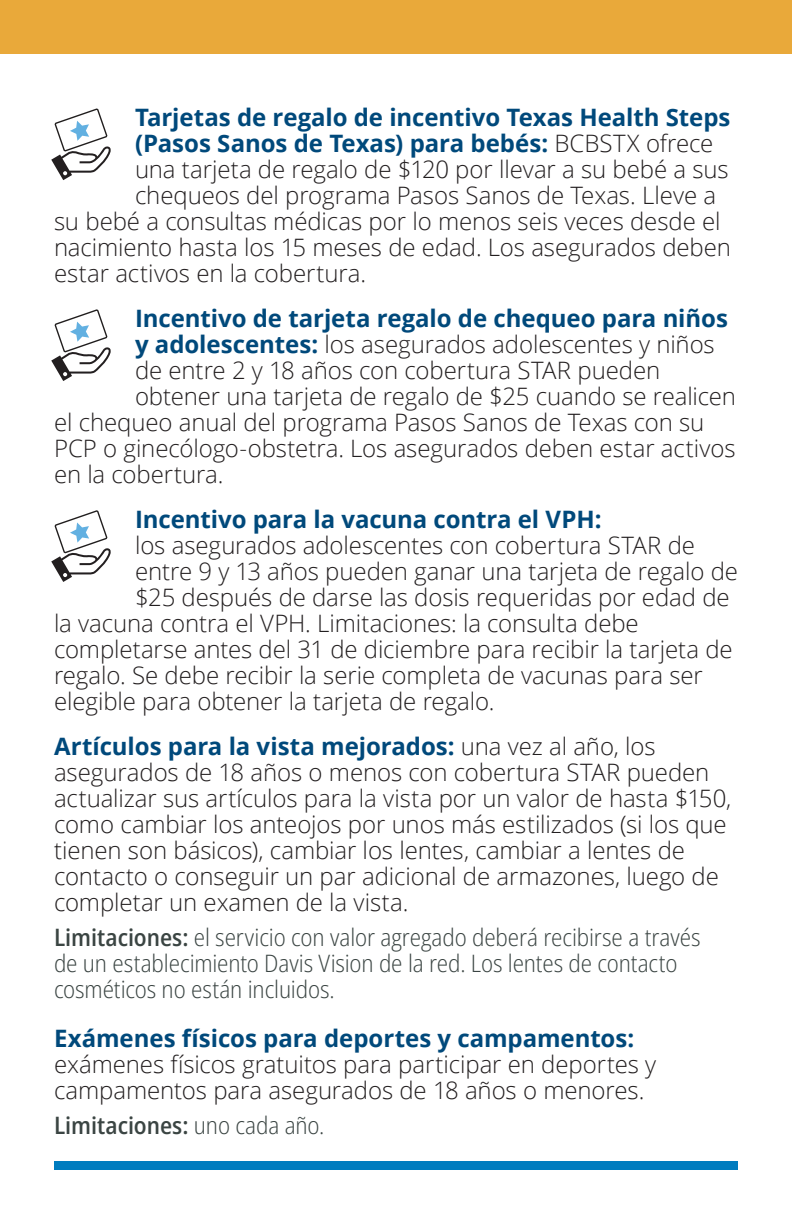
<style>
.page{position:relative;width:792px;height:1224px;background:#fff}
.page>*{position:absolute;margin:0;border:0;box-sizing:border-box;transform-origin:0 0}
.body___nested{font:300 24px/26px "Open Sans";letter-spacing:-.005em;color:#231f20}
.body___nested-2{font:700 24px "Open Sans";letter-spacing:-.005em;color:#00497b}
.body___nested_limitations{font:300 semi-condensed 24px/26px "Open Sans";letter-spacing:-.005em;color:#3b4543}
.body___nested_limitations-2{font:600 semi-condensed 24px "Open Sans";color:#3b4543}
.s1{font-weight:300;color:#231f20}
.s2{font-weight:700;color:#00497b}
.s3{font-weight:600}
.s4{font-weight:300}
</style>
<div class="page">
<div style="left:54px;top:1161px;width:684px;height:9px;background:#007cbf"></div>
<div style="left:0;top:0;width:792px;height:54px;background:#e9a93a"></div>
<svg style="left:51px;top:109px;width:60px;height:71px"></svg>
<svg style="left:51px;top:309px;width:60px;height:72px"></svg>
<svg style="left:51px;top:510px;width:60px;height:72px"></svg>
<p class="body___nested-2" style="left:135px;top:101px;width:597px">Tarjetas de regalo de incentivo Texas Health Steps</p>
<p class="body___nested-2" style="left:135px;top:127px;width:580px">(Pasos Sanos de Texas) para bebés: <span class="s1">BCBSTX ofrece</span></p>
<p class="body___nested" style="left:135px;top:156px;width:595px">una tarjeta de regalo de $120 por llevar a su bebé a sus</p>
<p class="body___nested" style="left:135px;top:182px;width:583px">chequeos del programa Pasos Sanos de Texas. Lleve a</p>
<p class="body___nested" style="left:54px;top:208px;width:668px">su bebé a consultas médicas por lo menos seis veces desde el</p>
<p class="body___nested" style="left:54px;top:234px;width:678px">nacimiento hasta los 15 meses de edad. Los asegurados deben</p>
<p class="body___nested" style="left:54px;top:260px;width:314px">estar activos en la cobertura.</p>
<p class="body___nested-2" style="left:135px;top:302px;width:594px">Incentivo de tarjeta regalo de chequeo para niños</p>
<p class="body___nested" style="left:135px;top:331px;width:581px"><span class="s2">y adolescentes:</span> los asegurados adolescentes y niños</p>
<p class="body___nested" style="left:135px;top:357px;width:527px">de entre 2 y 18 años con cobertura STAR pueden</p>
<p class="body___nested" style="left:135px;top:383px;width:603px">obtener una tarjeta de regalo de $25 cuando se realicen</p>
<p class="body___nested" style="left:54px;top:409px;width:652px">el chequeo anual del programa Pasos Sanos de Texas con su</p>
<p class="body___nested" style="left:54px;top:435px;width:683px">PCP o ginecólogo‑obstetra. Los asegurados deben estar activos</p>
<p class="body___nested" style="left:54px;top:461px;width:171px">en la cobertura.</p>
<p class="body___nested-2" style="left:135px;top:503px;width:468px">Incentivo para la vacuna contra el VPH:</p>
<p class="body___nested" style="left:135px;top:532px;width:562px">los asegurados adolescentes con cobertura STAR de</p>
<p class="body___nested" style="left:135px;top:558px;width:605px">entre 9 y 13 años pueden ganar una tarjeta de regalo de</p>
<p class="body___nested" style="left:135px;top:584px;width:596px">$25 después de darse las dosis requeridas por edad de</p>
<p class="body___nested" style="left:54px;top:610px;width:586px">la vacuna contra el VPH. Limitaciones: la consulta debe</p>
<p class="body___nested" style="left:54px;top:636px;width:680px">completarse antes del 31 de diciembre para recibir la tarjeta de</p>
<p class="body___nested" style="left:54px;top:662px;width:650px">regalo. Se debe recibir la serie completa de vacunas para ser</p>
<p class="body___nested" style="left:54px;top:688px;width:442px">elegible para obtener la tarjeta de regalo.</p>
<p class="body___nested" style="left:54px;top:733px;width:679px"><span class="s2">Artículos para la vista mejorados:</span> una vez al año, los asegurados de 18 años o menos con cobertura STAR pueden actualizar sus artículos para la vista por un valor de hasta $150, como cambiar los anteojos por unos más estilizados (si los que tienen son básicos), cambiar los lentes, cambiar a lentes de contacto o conseguir un par adicional de armazones, luego de completar un examen de la vista.</p>
<p class="body___nested_limitations" style="left:54px;top:924px;width:648px"><span class="s3">Limitaciones:</span> el servicio con valor agregado deberá recibirse a través de un establecimiento Davis Vision de la red. Los lentes de contacto cosméticos no están incluidos.</p>
<p class="body___nested" style="left:54px;top:1024px;width:604px"><span class="s2">Exámenes físicos para deportes y campamentos: </span>exámenes físicos gratuitos para participar en deportes y campamentos para asegurados de 18 años o menores.</p>
<p class="body___nested_limitations-2" style="left:54px;top:1108px;width:272px">Limitaciones: <span class="s4">uno cada año.</span></p>
</div>
